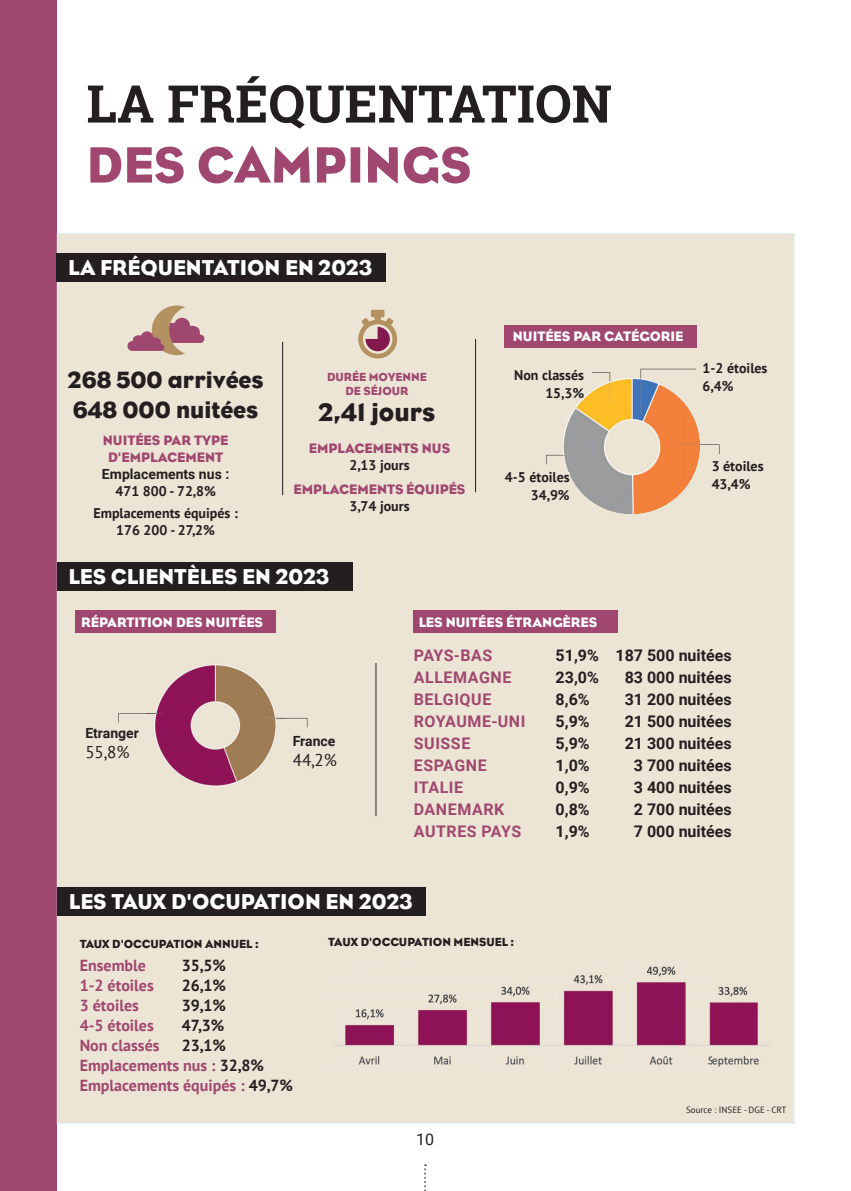
<style>
.page{position:relative;width:851px;height:1191px;background:#fff}
.page>*{position:absolute;margin:0;border:0;box-sizing:border-box;transform-origin:0 0}
.t1{font:700 52px "Roboto Slab";color:#231f20}
.t2{font:52px "Eagle";color:#a04770}
.t3{font:26px "Eagle";color:#231f20}
.t4{font:24px/30px "Eagle";color:#231f20}
.t5{font:22px "Eagle";color:#fff}
.t6{font:17px "PT Sans";color:#231f20}
.t7{font:700 16px "Roboto";color:#231f20}
.t8{font:700 16px/20px "PT Sans";color:#a04770}
.t9{font:700 16px "Roboto";letter-spacing:.035em;color:#a04770}
.t10{font:700 16px "PT Sans";color:#231f20}
.t11{font:16px "Roboto";color:#231f20}
.t12{font:700 14px/18px "PT Sans";color:#231f20}
.t13{font:14px/16.8px "Eagle";color:#a04770;text-align:center}
.t14{font:14px "Eagle";color:#fff}
.t15{font:700 14px "Roboto";color:#231f20}
.t16{font:12px "Eagle";color:#231f20}
.t17{font:12px/14px "Eagle";color:#a04770;text-align:center}
.t18{font:9px "PT Sans";color:#231f20}
.s1{color:#1e1815}
.s2{color:#fff}
.s3{color:#231f20}
</style>
<div class="page">
<svg style="left:424px;top:1164px;width:2px;height:27px"></svg>
<div style="left:0;top:0;width:57px;height:1191px;background:#a04770"></div>
<div style="left:57px;top:233px;width:737px;height:890px;background:#ece4d5"></div>
<div style="left:413px;top:610px;width:204px;height:23px;background:#a04770"></div>
<div style="left:75px;top:610px;width:201px;height:23px;background:#a04770"></div>
<div style="left:57px;top:562px;width:295px;height:28px;background:#231f20"></div>
<div style="left:58px;top:887px;width:367px;height:28px;background:#231f20"></div>
<hr style="left:282px;top:342px;width:1px;height:153px;background:#231f20">
<hr style="left:475px;top:339px;width:1px;height:153px;background:#231f20">
<div style="left:57px;top:253px;width:329px;height:28px;background:#231f20"></div>
<svg style="left:127px;top:305px;width:77px;height:50px"></svg>
<svg style="left:358px;top:310px;width:39px;height:48px"></svg>
<div style="left:504px;top:325px;width:193px;height:22px;background:#a04770"></div>
<svg style="left:640px;top:369px;width:56px;height:9px"></svg>
<img style="left:562px;top:377px;width:138px;height:137px;border-radius:50%">
<svg style="left:546px;top:455px;width:44px;height:9px"></svg>
<img style="left:640px;top:378px;width:1px;height:35px">
<svg style="left:592px;top:372px;width:18px;height:32px"></svg>
<svg style="left:674px;top:444px;width:45px;height:10px"></svg>
<hr style="left:375px;top:663px;width:1px;height:153px;background:#231f20">
<img style="left:154px;top:664px;width:133px;height:123px">
<svg style="left:118px;top:713px;width:45px;height:9px"></svg>
<svg style="left:263px;top:718px;width:44px;height:9px"></svg>
<img style="left:334px;top:966px;width:436px;height:101px">
<h1 class="t1" style="left:86px;top:68px;width:526px">LA FRÉQUENTATION</h1>
<h1 class="t2" style="left:86px;top:145px;width:386px">DES CAMPINGS</h1>
<h3 class="t5" style="left:68px;top:259px;width:305px">LA FRÉQUENTATION EN 2023</h3>
<h3 class="t4" style="left:68px;top:366px;width:197px">268 500 arrivées<br>648 000 nuitées</h3>
<p class="t13" style="left:103px;top:433px;width:127px">NUITÉES PAR TYPE<br>D'EMPLACEMENT</p>
<p class="t15" style="left:102px;top:466px;width:129px">Emplacements nus :</p>
<p class="t12" style="left:93px;top:480px;width:146px;line-height:22.4px;text-align:center">471 800 - 72,8%<br>Emplacements équipés :</p>
<p class="t12" style="left:116px;top:522px;width:100px">176 200 - 27,2%</p>
<p class="t17" style="left:327px;top:371px;width:101px">DURÉE MOYENNE<br>DE SÉJOUR</p>
<h2 class="t3" style="left:318px;top:402px;width:118px">2,41 jours</h2>
<p class="t13" style="left:309px;top:441px;width:143px">EMPLACEMENTS NUS</p>
<p class="t12" style="left:349px;top:456px;width:62px">2,13 jours</p>
<p class="t13" style="left:293px;top:482px;width:173px">EMPLACEMENTS ÉQUIPÉS</p>
<p class="t12" style="left:349px;top:497px;width:62px">3,74 jours</p>
<h3 class="t5" style="left:68px;top:568px;width:262px">LES CLIENTÈLES EN 2023</h3>
<p class="t14" style="left:512px;top:331px;width:172px">NUITÉES PAR CATÉGORIE</p>
<p class="t12" style="left:514px;top:367px;width:71px;text-align:right">Non classés<br>15,3<span class="s1">%</span></p>
<p class="t12" style="left:505px;top:469px;width:66px;text-align:right">4-5 étoile<span class="s2">s<br></span>34,9%</p>
<p class="t14" style="left:81px;top:616px;width:183px">RÉPARTITION DES NUITÉES</p>
<p class="t14" style="left:418px;top:616px;width:180px">LES NUITÉES ÉTRANGÈRES</p>
<p class="t12" style="left:702px;top:360px;width:66px">1-2 étoiles<br>6,4%</p>
<p class="t12" style="left:711px;top:458px;width:53px">3 étoiles<br>43,4%</p>
<p class="t15" style="left:85px;top:725px;width:55px">Etranger</p>
<p class="t6" style="left:85px;top:743px;width:46px">55,8%</p>
<p class="t15" style="left:293px;top:732px;width:44px">France</p>
<p class="t6" style="left:293px;top:750px;width:46px">44,2%</p>
<p class="t9" style="left:414px;top:646px;width:80px">PAYS-BAS</p>
<p class="t7" style="left:555px;top:646px;width:178px">51,9% 187 500 nuitées</p>
<p class="t9" style="left:414px;top:668px;width:99px">ALLEMAGNE</p>
<p class="t7" style="left:555px;top:668px;width:45px">23,0%</p>
<p class="t7" style="left:624px;top:668px;width:108px">83 000 nuitées</p>
<p class="t9" style="left:414px;top:690px;width:79px">BELGIQUE</p>
<p class="t7" style="left:555px;top:690px;width:36px">8,6%</p>
<p class="t7" style="left:624px;top:690px;width:108px">31 200 nuitées</p>
<p class="t9" style="left:414px;top:712px;width:113px">ROYAUME-UNI</p>
<p class="t7" style="left:555px;top:712px;width:36px">5,9%</p>
<p class="t7" style="left:624px;top:712px;width:108px">21 500 nuitées</p>
<p class="t9" style="left:414px;top:734px;width:58px">SUISSE</p>
<p class="t7" style="left:555px;top:734px;width:36px">5,9%</p>
<p class="t7" style="left:624px;top:734px;width:108px">21 300 nuitées</p>
<p class="t9" style="left:414px;top:756px;width:74px">ESPAGNE</p>
<p class="t7" style="left:555px;top:756px;width:36px">1,0%</p>
<p class="t7" style="left:633px;top:756px;width:99px">3 700 nuitées</p>
<p class="t9" style="left:414px;top:778px;width:51px">ITALIE</p>
<p class="t7" style="left:555px;top:778px;width:36px">0,9%</p>
<p class="t7" style="left:633px;top:778px;width:99px">3 400 nuitées</p>
<p class="t9" style="left:414px;top:800px;width:92px">DANEMARK</p>
<p class="t7" style="left:555px;top:800px;width:36px">0,8%</p>
<p class="t7" style="left:633px;top:800px;width:99px">2 700 nuitées</p>
<p class="t9" style="left:414px;top:822px;width:109px">AUTRES PAYS</p>
<p class="t7" style="left:555px;top:822px;width:36px">1,9%</p>
<p class="t7" style="left:633px;top:822px;width:99px">7 000 nuitées</p>
<h3 class="t5" style="left:69px;top:893px;width:345px">LES TAUX D'OCUPATION EN 2023</h3>
<p class="t16" style="left:80px;top:939px;width:180px">TAUX D'OCCUPATION ANNUEL :</p>
<p class="t8" style="left:80px;top:955px;width:68px">Ensemble</p>
<p class="t10" style="left:182px;top:956px;width:46px">35,5%</p>
<p class="t8" style="left:80px;top:975px;width:76px">1-2 étoiles</p>
<p class="t10" style="left:182px;top:976px;width:46px">26,1%</p>
<p class="t8" style="left:80px;top:995px;width:61px">3 étoiles</p>
<p class="t10" style="left:182px;top:996px;width:46px">39,1%</p>
<p class="t8" style="left:80px;top:1015px;width:76px">4-5 étoiles</p>
<p class="t10" style="left:182px;top:1016px;width:44px">47,3%</p>
<p class="t8" style="left:80px;top:1035px;width:81px">Non classés</p>
<p class="t8" style="left:80px;top:1035px;width:215px;text-indent:102px"><span class="s3">23,1%<br></span>Emplacements nus : <span class="s3">32,8%<br></span>Emplacements équipés : <span class="s3">49,7%</span></p>
<p class="t16" style="left:328px;top:937px;width:187px">TAUX D'OCCUPATION MENSUEL :</p>
<p class="t11" style="left:416px;top:1130px;width:19px">10</p>
<p class="t18" style="left:686px;top:1105px;width:102px">Source : INSEE - DGE - CRT</p>
</div>
